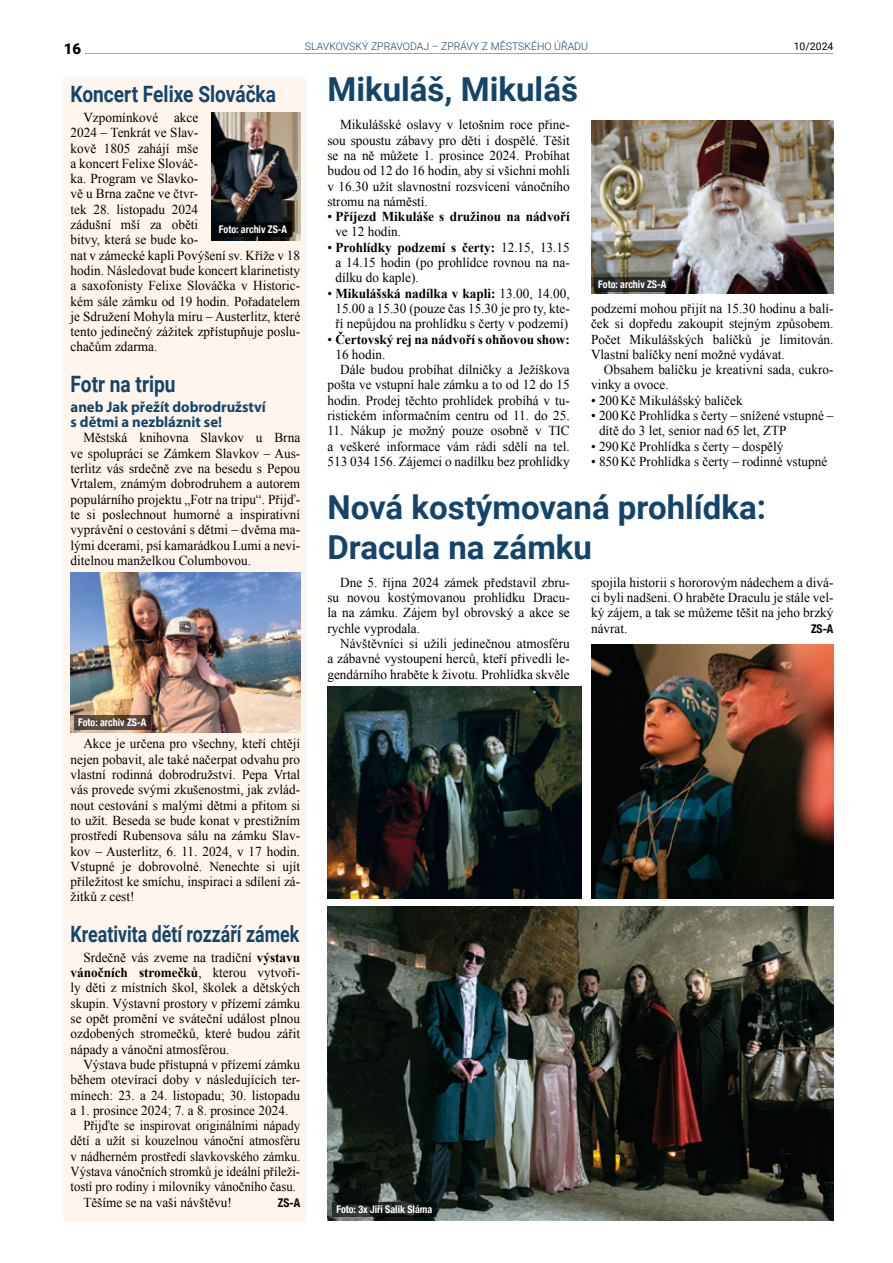
<style>
.page{position:relative;width:893px;height:1263px;background:#fff}
.page>*{position:absolute;margin:0;border:0;box-sizing:border-box;transform-origin:0 0}
.t1{font:700 33px/39.6px "Roboto";color:#13446b}
.t2{font:700 22.5px "Roboto";color:#13446b;scale:.85 1}
.t3{font:700 22.5px "Roboto";color:#13446b;scale:.79 1}
.t4{font:700 15.15px/15.3px "Myriad Pro";color:#13446b}
.t5{font:900 15px "Roboto";color:#000}
.t6{font:13.65px/15.3px "Times New Roman";color:#000;text-align:justify}
.t7{font:13.65px "Times New Roman";color:#000;scale:.93 1}
.t8{font:700 13.65px/15.3px "Times New Roman";color:#000}
.t9{font:700 condensed 12px "Helvetica Neue LT Com";color:#000}
.t10{font:700 condensed 10.5px "Helvetica Neue LT Com";color:#fff;scale:.95 1}
.t11{font:300 10.5px "Roboto";color:#13446b}
.t12{font:10.5px "Roboto";color:#000}
.s1{font-weight:700}
.s2{font-weight:400}
</style>
<div class="page">
<hr style="left:85px;top:53px;width:748px;height:1px;background:#d79f3a">
<img style="left:591px;top:120px;width:242px;height:174px">
<div style="left:64px;top:77px;width:242px;height:1143px;background:#fff5ed"></div>
<img style="left:211px;top:112px;width:89px;height:128px">
<img style="left:71px;top:572px;width:229px;height:160px">
<svg style="left:74px;top:715px;width:77px;height:15px"></svg>
<div style="left:215px;top:222px;width:77px;height:15px;background:#020609"></div>
<svg style="left:594px;top:277px;width:77px;height:15px"></svg>
<img style="left:327px;top:907px;width:506px;height:313px">
<img style="left:327px;top:686px;width:255px;height:212px">
<img style="left:591px;top:644px;width:242px;height:254px">
<svg style="left:332px;top:1202px;width:104px;height:14px"></svg>
<p class="t5" style="left:64px;top:38px;width:19px">16</p>
<p class="t11" style="left:305px;top:39px;width:285px">SLAVKOVSKÝ ZPRAVODAJ – ZPRÁVY Z MĚSTSKÉHO ÚŘADU</p>
<p class="t12" style="left:794px;top:39px;width:41px">10/2024</p>
<h2 class="t2" style="left:71px;top:79px;width:243px">Koncert Felixe Slováčka</h2>
<p class="t6" style="left:71px;top:109px;width:231px;text-align:left;text-indent:13px">Vzpomínkové akce<br>2024 – Tenkrát ve Slav-<br>kově 1805 zahájí mše<br>a koncert Felixe Slováč-<br>ka. Program ve Slavko-<br>vě u Brna začne ve čtvr-<br>tek 28. listopadu 2024<br>zádušní mší za oběti<br>bitvy, která se bude ko-<br>nat v zámecké kapli Povýšení sv. Kříže v 18 hodin. Následovat bude koncert klarinetisty a saxofonisty Felixe Slováčka v Historic&shy;kém sále zámku od 19 hodin. Pořadatelem je Sdružení Mohyla míru – Austerlitz, které tento jedinečný zážitek zpřístupňuje poslu&shy;chačům zdarma.</p>
<h2 class="t2" style="left:71px;top:368px;width:125px">Fotr na tripu</h2>
<p class="t4" style="left:71px;top:398px;width:197px">aneb Jak přežít dobrodružství s dětmi a nezbláznit se!</p>
<p class="t6" style="left:71px;top:430px;width:231px;text-indent:13px">Městská knihovna Slavkov u Brna ve spolupráci se Zámkem Slavkov – Aus&shy;terlitz vás srdečně zve na besedu s Pepou Vrtalem, známým dobrodruhem a autorem populárního projektu „Fotr na tripu“. Přijď&shy;te si poslechnout humorné a inspirativní vyprávění o cestování s dětmi – dvěma ma&shy;lými dcerami, psí kamarádkou Lumi a nevi&shy;ditelnou manželkou Columbovou.</p>
<p class="t10" style="left:219px;top:223px;width:73px">Foto: archiv ZS-A</p>
<p class="t10" style="left:78px;top:716px;width:73px">Foto: archiv ZS-A</p>
<p class="t6" style="left:71px;top:736px;width:231px;text-indent:13px">Akce je určena pro všechny, kteří chtějí nejen pobavit, ale také načerpat odvahu pro vlastní rodinná dobrodružství. Pepa Vrtal vás provede svými zkušenostmi, jak zvlád&shy;nout cestování s malými dětmi a přitom si to užít. Beseda se bude konat v prestižním prostředí Rubensova sálu na zámku Slav&shy;kov – Austerlitz, 6. 11. 2024, v 17 hodin.<br>Vstupné je dobrovolné. Nenechte si ujít příležitost ke smíchu, inspiraci a sdílení zá&shy;žitků z cest!</p>
<h2 class="t3" style="left:71px;top:918px;width:291px">Kreativita dětí rozzáří zámek</h2>
<p class="t6" style="left:71px;top:949px;width:231px;text-indent:13px">Srdečně vás zveme na tradiční <span class="s1">výstavu vánočních stromečků</span>, kterou vytvoři&shy;ly děti z místních škol, školek a dětských skupin. Výstavní prostory v přízemí zámku se opět promění ve sváteční událost plnou ozdobených stromečků, které budou zářit nápady a vánoční atmosférou.</p>
<p class="t6" style="left:83px;top:1056px;width:218px">Výstava bude přístupná v přízemí zámku</p>
<p class="t6" style="left:71px;top:1072px;width:231px">během otevírací doby v následujících ter-</p>
<p class="t6" style="left:71px;top:1087px;width:231px">mínech: 23. a 24. listopadu; 30. listopadu</p>
<p class="t6" style="left:71px;top:1102px;width:219px">a 1. prosince 2024; 7. a 8. prosince 2024.</p>
<p class="t7" style="left:83px;top:1116px;width:235px">Přijďte se inspirovat originálními nápady</p>
<p class="t7" style="left:71px;top:1132px;width:248px">dětí a užít si kouzelnou vánoční atmosféru</p>
<p class="t7" style="left:71px;top:1147px;width:248px">v nádherném prostředí slavkovského zámku.</p>
<p class="t7" style="left:71px;top:1162px;width:248px">Výstava vánočních stromků je ideální příleži-</p>
<p class="t7" style="left:71px;top:1177px;width:244px">tostí pro rodiny i milovníky vánočního času.</p>
<p class="t6" style="left:83px;top:1194px;width:150px">Těšíme se na vaši návštěvu!</p>
<p class="t9" style="left:278px;top:1195px;width:24px">ZS-A</p>
<h1 class="t1" style="left:327px;top:69px;width:252px">Mikuláš, Mikuláš</h1>
<p class="t6" style="left:327px;top:117px;width:244px;text-indent:13px">Mikulášské oslavy v letošním roce přine&shy;sou spoustu zábavy pro děti i dospělé. Těšit se na ně můžete 1. prosince 2024. Probíhat budou od 12 do 16 hodin, aby si všichni mohli v 16.30 užít slavnostní rozsvícení vánočního stromu na náměstí.</p>
<p class="t8" style="left:335px;top:209px;width:236px;text-indent:-8px"><span class="s2">•</span> Příjezd Mikuláše s družinou na nádvoří <span class="s2">ve 12 hodin.</span></p>
<p class="t6" style="left:335px;top:239px;width:236px;text-indent:-8px">• <span class="s1">Prohlídky podzemí s čerty:</span> 12.15, 13.15 a 14.15 hodin (po prohlídce rovnou na na&shy;dílku do kaple).</p>
<p class="t6" style="left:327px;top:285px;width:244px;text-align:center">• <span class="s1">Mikulášská nadílka v kapli:</span> 13.00, 14.00,<br>15.00 a 15.30 (pouze čas 15.30 je pro ty, kte&shy;ří nepůjdou na prohlídku s čerty v podzemí)</p>
<p class="t8" style="left:327px;top:331px;width:244px"><span class="s2">•</span> Čertovský rej na nádvoří s ohňovou show:</p>
<p class="t6" style="left:335px;top:346px;width:52px">16 hodin.</p>
<p class="t6" style="left:340px;top:362px;width:231px">Dále budou probíhat dílničky a Ježíškova</p>
<p class="t6" style="left:327px;top:377px;width:244px">pošta ve vstupní hale zámku a to od 12 do 15</p>
<p class="t6" style="left:327px;top:392px;width:244px">hodin. Prodej těchto prohlídek probíhá v tu-</p>
<p class="t6" style="left:327px;top:408px;width:244px">ristickém informačním centru od 11. do 25.</p>
<p class="t6" style="left:327px;top:423px;width:244px">11. Nákup je možný pouze osobně v TIC a veškeré informace vám rádi sdělí na tel.<br>513 034 156. Zájemci o nadílku bez prohlídky</p>
<p class="t10" style="left:598px;top:278px;width:73px">Foto: archiv ZS-A</p>
<p class="t6" style="left:591px;top:301px;width:244px">podzemí mohou přijít na 15.30 hodinu a balí&shy;ček si dopředu zakoupit stejným způsobem.<br>Počet Mikulášských balíčků je limitován.<br>Vlastní balíčky není možné vydávat.</p>
<p class="t6" style="left:591px;top:362px;width:244px;text-indent:13px">Obsahem balíčku je kreativní sada, cukro&shy;vinky a ovoce.</p>
<p class="t6" style="left:591px;top:392px;width:153px">• 200Kč Mikulášský balíček</p>
<p class="t6" style="left:599px;top:408px;width:236px;text-indent:-8px">• 200Kč Prohlídka s čerty – snížené vstupné – dítě do 3 let, senior nad 65 let, ZTP</p>
<p class="t6" style="left:591px;top:438px;width:194px">• 290Kč Prohlídka s čerty – dospělý</p>
<p class="t6" style="left:591px;top:454px;width:238px">• 850Kč Prohlídka s čerty – rodinné vstupné</p>
<h1 class="t1" style="left:327px;top:486px;width:440px">Nová kostýmovaná prohlídka:<br>Dracula na zámku</h1>
<p class="t6" style="left:327px;top:574px;width:244px;text-indent:13px">Dne 5. října 2024 zámek představil zbru&shy;su novou kostýmovanou prohlídku Dracu&shy;la na zámku. Zájem byl obrovský a akce se rychle vyprodala.</p>
<p class="t6" style="left:327px;top:635px;width:244px;text-indent:13px">Návštěvníci si užili jedinečnou atmosféru a zábavné vystoupení herců, kteří přivedli le&shy;gendárního hraběte k životu. Prohlídka skvěle</p>
<p class="t6" style="left:591px;top:574px;width:244px">spojila historii s hororovým nádechem a divá&shy;ci byli nadšeni. O hraběte Draculu je stále vel&shy;ký zájem, a tak se můžeme těšit na jeho brzký návrat.</p>
<p class="t9" style="left:811px;top:621px;width:24px">ZS-A</p>
<p class="t10" style="left:336px;top:1203px;width:102px">Foto: 3x Jiří Salik Sláma</p>
</div>
